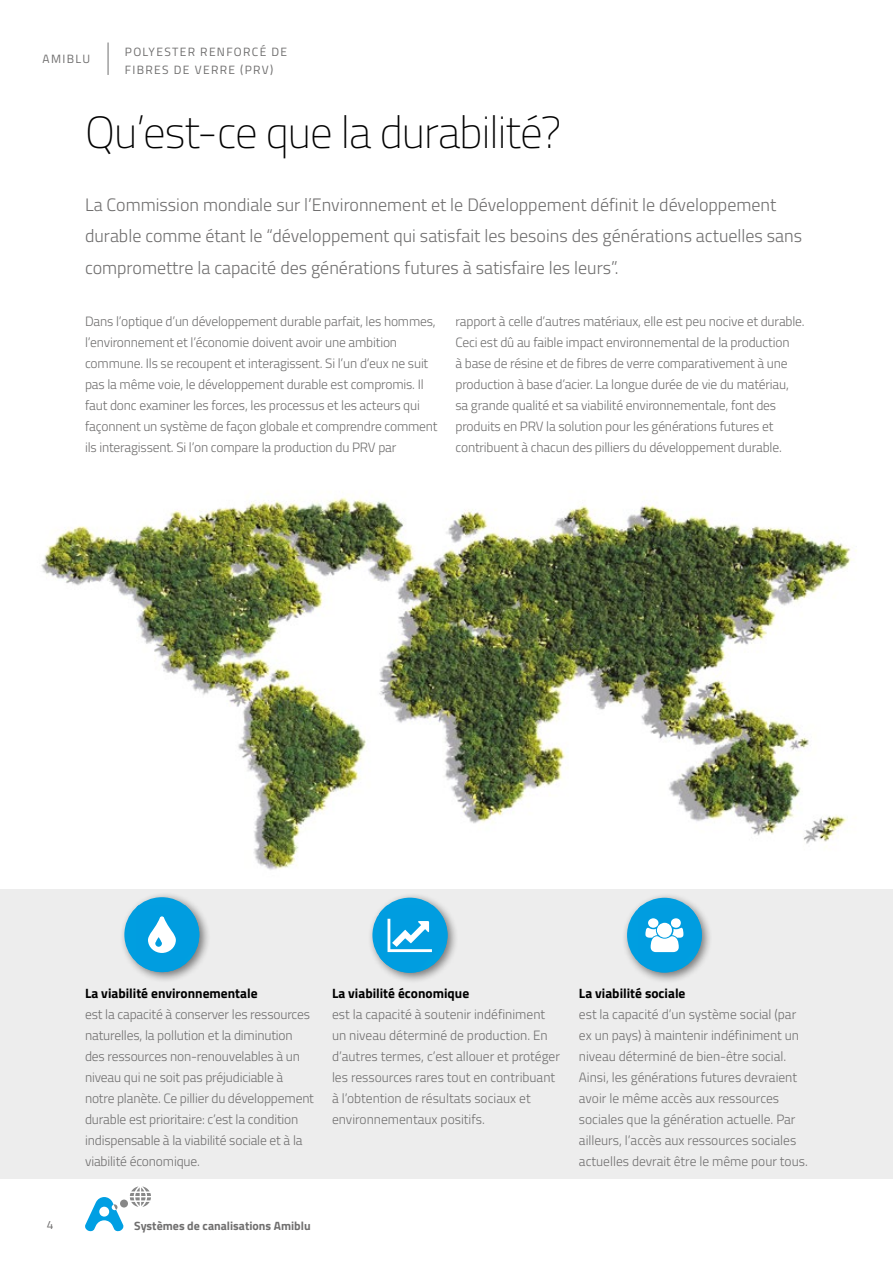
<style>
.page{position:relative;width:893px;height:1263px;background:#fff}
.page>*{position:absolute;margin:0;border:0;box-sizing:border-box;transform-origin:0 0}
.t1{font:200 45px "Titillium Web";letter-spacing:-.02em;color:#000}
.t2{font:300 18px/31.5px "Titillium Web";color:#706f6f}
.t3{font:300 13.5px/21px "Titillium Web";letter-spacing:-.01em;color:#706f6f}
.t4{font:700 13.5px "Titillium Web";color:#000}
.t5{font:12px/18px "Titillium Web";letter-spacing:.11em;color:#706f6f}
.t6{font:700 12px "Titillium Web";color:#706f6f}
</style>
<div class="page">
<img style="left:41px;top:497px;width:816px;height:373px">
<div style="left:0;top:889px;width:893px;height:289px;background:#ededed"></div>
<div style="left:119px;top:892px;width:91px;height:92px;background:#000;opacity:.5"></div>
<div style="left:124px;top:897px;width:75px;height:75px;background:#009ee0;border-radius:50%"></div>
<img style="left:137px;top:905px;width:62px;height:67px">
<svg style="left:148px;top:916px;width:28px;height:37px"></svg>
<div style="left:367px;top:892px;width:91px;height:92px;background:#000;opacity:.5"></div>
<div style="left:372px;top:898px;width:75px;height:75px;background:#009ee0;border-radius:50%"></div>
<img style="left:379px;top:905px;width:68px;height:68px">
<svg style="left:387px;top:919px;width:45px;height:33px"></svg>
<div style="left:622px;top:892px;width:91px;height:91px;background:#000;opacity:.5"></div>
<div style="left:627px;top:898px;width:75px;height:74px;background:#009ee0;border-radius:50%"></div>
<img style="left:638px;top:906px;width:64px;height:66px">
<svg style="left:645px;top:918px;width:38px;height:34px"></svg>
<hr style="left:108px;top:43px;width:1px;height:32px;background:#706f6f">
<svg style="left:85px;top:1197px;width:39px;height:35px"></svg>
<div style="left:120px;top:1199px;width:8px;height:8px;background:#878787;border-radius:50%"></div>
<svg style="left:130px;top:1186px;width:21px;height:21px"></svg>
<p class="t5" style="left:43px;top:49px;width:49px">AMIBLU</p>
<p class="t5" style="left:125px;top:42px;width:164px">POLYESTER RENFORCÉ DE<br>FIBRES DE VERRE (PRV)</p>
<h1 class="t1" style="left:85px;top:100px;width:477px">Qu’est-ce que la durabilité?</h1>
<p class="t2" style="left:85px;top:188px;width:719px">La Commission mondiale sur l’Environnement et le Développement définit le développement durable comme étant le “développement qui satisfait les besoins des générations actuelles sans compromettre la capacité des générations futures à satisfaire les leurs”.</p>
<p class="t3" style="left:85px;top:310px;width:354px">Dans l’optique d’un développement durable parfait, les hommes, l’environnement et l’économie doivent avoir une ambition commune. Ils se recoupent et interagissent. Si l’un d’eux ne suit pas la même voie, le développement durable est compromis. Il faut donc examiner les forces, les processus et les acteurs qui façonnent un système de façon globale et comprendre comment ils interagissent. Si l’on compare la production du PRV par</p>
<p class="t3" style="left:455px;top:310px;width:351px">rapport à celle d’autres matériaux, elle est peu nocive et durable.<br>Ceci est dû au faible impact environnemental de la production<br>à base de résine et de fibres de verre comparativement à une production à base d’acier. La longue durée de vie du matériau, sa grande qualité et sa viabilité environnementale, font des produits en PRV la solution pour les générations futures et contribuent à chacun des pilliers du développement durable.</p>
<p class="t5" style="left:47px;top:1215px;width:8px">4</p>
<p class="t4" style="left:85px;top:983px;width:174px">La viabilité environnementale</p>
<p class="t3" style="left:85px;top:1003px;width:230px">est la capacité à conserver les ressources naturelles, la pollution et la diminution des ressources non-renouvelables à un niveau qui ne soit pas préjudiciable à notre planète. Ce pillier du développement durable est prioritaire: c’est la condition indispensable à la viabilité sociale et à la viabilité économique.</p>
<p class="t4" style="left:332px;top:983px;width:139px">La viabilité économique</p>
<p class="t3" style="left:332px;top:1003px;width:229px">est la capacité à soutenir indéfiniment un niveau déterminé de production. En d’autres termes, c’est allouer et protéger les ressources rares tout en contribuant à l’obtention de résultats sociaux et environnementaux positifs.</p>
<p class="t4" style="left:579px;top:983px;width:108px">La viabilité sociale</p>
<p class="t3" style="left:579px;top:1003px;width:230px">est la capacité d’un système social (par ex un pays) à maintenir indéfiniment un niveau déterminé de bien-être social.<br>Ainsi, les générations futures devraient avoir le même accès aux ressources sociales que la génération actuelle. Par ailleurs, l’accès aux ressources sociales actuelles devrait être le même pour tous.</p>
<p class="t6" style="left:134px;top:1216px;width:178px">Systèmes de canalisations Amiblu</p>
</div>
